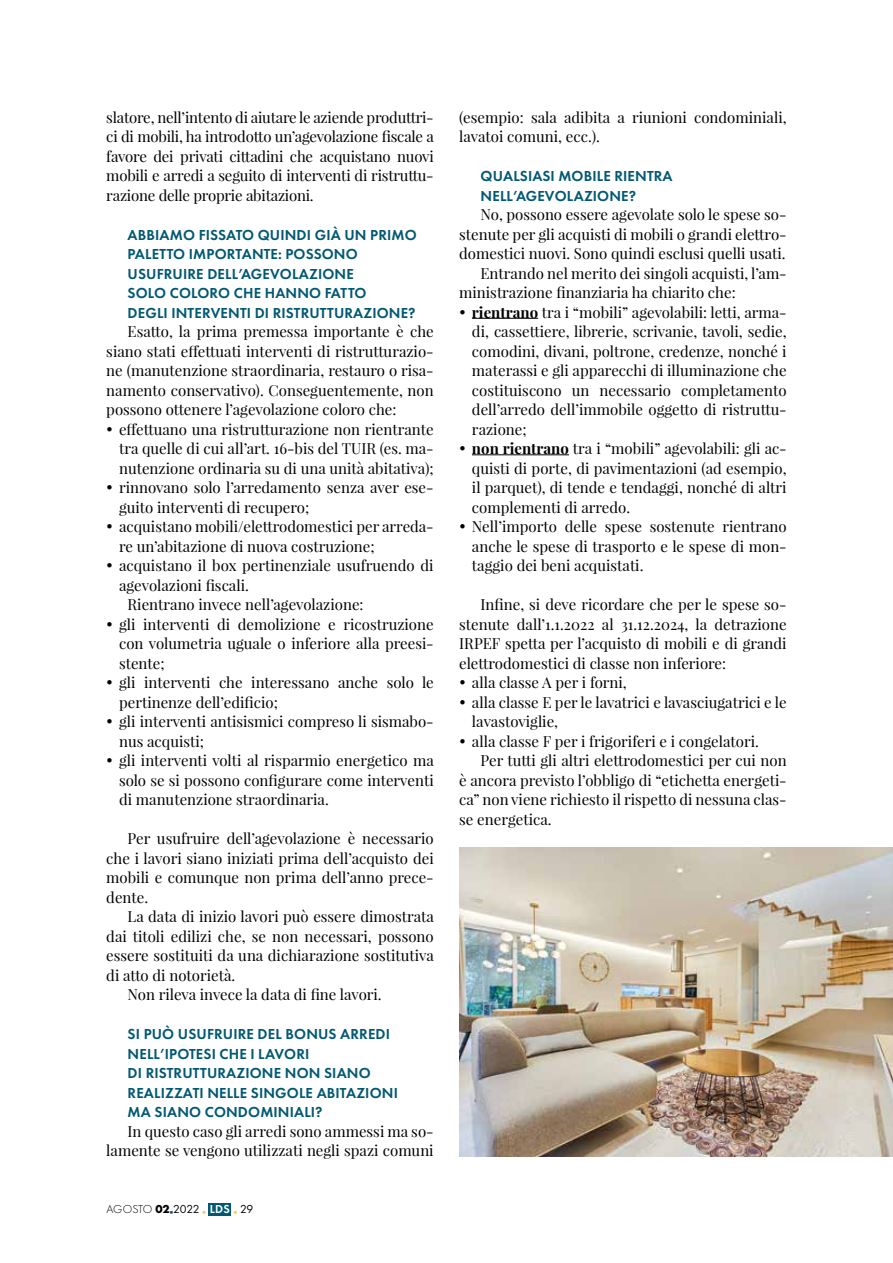
<style>
.page{position:relative;width:893px;height:1263px;background:#fff}
.page>*{position:absolute;margin:0;border:0;box-sizing:border-box;transform-origin:0 0}
.t1{font:15px/19.5px "Playfair Display";color:#000;text-align:justify}
.t2{font:600 15px/19.5px "Futura PT";letter-spacing:.01em;color:#005872}
.t3{font:300 12px "Futura PT";letter-spacing:-.01em;color:#000}
.s1{font-weight:700}
.s2{color:#005872}
.s3{font-weight:400}
.s4{color:#fdc643}
.s5{font-weight:600;color:#fff}
</style>
<div class="page">
<div style="left:209px;top:1203px;width:22px;height:13px;background:#005872"></div>
<hr style="left:472px;top:318px;width:66px;height:1px;background:#000">
<hr style="left:472px;top:455px;width:97px;height:1px;background:#000">
<img style="left:459px;top:847px;width:434px;height:310px">
<p class="t1" style="left:106px;top:107px;width:329px">slatore, nell’intento di aiutare le aziende produttri&shy;ci di mobili, ha introdotto un’agevolazione fiscale a favore dei privati cittadini che acquistano nuovi mobili e arredi a seguito di interventi di ristruttu&shy;razione delle proprie abitazioni.</p>
<p class="t2" style="left:128px;top:225px;width:291px">ABBIAMO FISSATO QUINDI GIÀ UN PRIMO<br>PALETTO IMPORTANTE: POSSONO<br>USUFRUIRE DELL’AGEVOLAZIONE<br>SOLO COLORO CHE HANNO FATTO<br>DEGLI INTERVENTI DI RISTRUTTURAZIONE?</p>
<p class="t1" style="left:106px;top:322px;width:329px;text-indent:21px">Esatto, la prima premessa importante è che siano stati effettuati interventi di ristrutturazio&shy;ne (manutenzione straordinaria, restauro o risa&shy;namento conservativo). Conseguentemente, non possono ottenere l’agevolazione coloro che:</p>
<p class="t1" style="left:119px;top:419px;width:316px;text-indent:-13px">• effettuano una ristrutturazione non rientrante tra quelle di cui all’art. 16-bis del TUIR (es. ma&shy;nutenzione ordinaria su di una unità abitativa);</p>
<p class="t1" style="left:119px;top:478px;width:316px;text-indent:-13px">• rinnovano solo l’arredamento senza aver ese&shy;guito interventi di recupero;</p>
<p class="t1" style="left:119px;top:517px;width:316px;text-indent:-13px">• acquistano mobili/elettrodomestici per arreda&shy;re un’abitazione di nuova costruzione;</p>
<p class="t1" style="left:106px;top:556px;width:329px">• acquistano il box pertinenziale usufruendo di</p>
<p class="t1" style="left:119px;top:575px;width:131px">agevolazioni fiscali.</p>
<p class="t1" style="left:128px;top:595px;width:238px">Rientrano invece nell’agevolazione:</p>
<p class="t1" style="left:119px;top:614px;width:316px;text-indent:-13px">• gli interventi di demolizione e ricostruzione con volumetria uguale o inferiore alla preesi&shy;stente;</p>
<p class="t1" style="left:119px;top:673px;width:316px;text-indent:-13px">• gli interventi che interessano anche solo le pertinenze dell’edificio;</p>
<p class="t1" style="left:119px;top:712px;width:316px;text-indent:-13px">• gli interventi antisismici compreso li sismabo&shy;nus acquisti;</p>
<p class="t1" style="left:119px;top:751px;width:316px;text-indent:-13px">• gli interventi volti al risparmio energetico ma solo se si possono configurare come interventi di manutenzione straordinaria.</p>
<p class="t1" style="left:106px;top:829px;width:329px;text-indent:21px">Per usufruire dell’agevolazione è necessario che i lavori siano iniziati prima dell’acquisto dei mobili e comunque non prima dell’anno prece&shy;dente.</p>
<p class="t1" style="left:128px;top:907px;width:308px">La data di inizio lavori può essere dimostrata</p>
<p class="t1" style="left:106px;top:926px;width:329px">dai titoli edilizi che, se non necessari, possono</p>
<p class="t1" style="left:106px;top:946px;width:329px">essere sostituiti da una dichiarazione sostitutiva</p>
<p class="t1" style="left:106px;top:965px;width:131px">di atto di notorietà.</p>
<p class="t1" style="left:128px;top:985px;width:256px">Non rileva invece la data di fine lavori.</p>
<p class="t2" style="left:128px;top:1024px;width:272px">SI PUÒ USUFRUIRE DEL BONUS ARREDI<br>NELL’IPOTESI CHE I LAVORI<br>DI RISTRUTTURAZIONE NON SIANO<br>REALIZZATI NELLE SINGOLE ABITAZIONI<br>MA SIANO CONDOMINIALI?</p>
<p class="t1" style="left:106px;top:1121px;width:329px;text-align:right">In questo caso gli arredi sono ammessi ma so&shy;lamente se vengono utilizzati negli spazi comuni</p>
<p class="t3" style="left:106px;top:1203px;width:148px">AGOSTO <span class="s1">02</span><span class="s2">■</span><span class="s3">2022</span> <span class="s4">■</span> <span class="s5">LDS</span> <span class="s4">■</span> <span class="s3">29</span></p>
<p class="t1" style="left:459px;top:107px;width:329px">(esempio: sala adibita a riunioni condominiali, lavatoi comuni, ecc.).</p>
<p class="t2" style="left:481px;top:166px;width:194px">QUALSIASI MOBILE RIENTRA<br>NELL’AGEVOLAZIONE?</p>
<p class="t1" style="left:480px;top:205px;width:308px">No, possono essere agevolate solo le spese so-</p>
<p class="t1" style="left:459px;top:224px;width:329px">stenute per gli acquisti di mobili o grandi elettro-</p>
<p class="t1" style="left:459px;top:244px;width:328px">domestici nuovi. Sono quindi esclusi quelli usati.</p>
<p class="t1" style="left:480px;top:263px;width:308px">Entrando nel merito dei singoli acquisti, l’am-</p>
<p class="t1" style="left:459px;top:283px;width:278px">ministrazione finanziaria ha chiarito che:</p>
<p class="t1" style="left:472px;top:302px;width:316px;text-indent:-13px">• <span class="s1">rientrano</span> tra i “mobili” agevolabili: letti, arma&shy;di, cassettiere, librerie, scrivanie, tavoli, sedie, comodini, divani, poltrone, credenze, nonché i materassi e gli apparecchi di illuminazione che costituiscono un necessario completamento dell’arredo dell’immobile oggetto di ristruttu&shy;razione;</p>
<p class="t1" style="left:472px;top:439px;width:316px;text-indent:-13px">• <span class="s1">non rientrano</span> tra i “mobili” agevolabili: gli ac&shy;quisti di porte, di pavimentazioni (ad esempio, il parquet), di tende e tendaggi, nonché di altri complementi di arredo.</p>
<p class="t1" style="left:472px;top:517px;width:316px;text-indent:-13px">• Nell’importo delle spese sostenute rientrano anche le spese di trasporto e le spese di mon&shy;taggio dei beni acquistati.</p>
<p class="t1" style="left:459px;top:595px;width:329px;text-indent:21px">Infine, si deve ricordare che per le spese so&shy;stenute dall’1.1.2022 al 31.12.2024, la detrazione IRPEF spetta per l’acquisto di mobili e di grandi elettrodomestici di classe non inferiore:</p>
<p class="t1" style="left:459px;top:673px;width:169px">• alla classe A per i forni,</p>
<p class="t1" style="left:472px;top:692px;width:316px;text-indent:-13px">• alla classe E per le lavatrici e lavasciugatrici e le lavastoviglie,</p>
<p class="t1" style="left:459px;top:731px;width:301px">• alla classe F per i frigoriferi e i congelatori.</p>
<p class="t1" style="left:480px;top:751px;width:308px">Per tutti gli altri elettrodomestici per cui non</p>
<p class="t1" style="left:459px;top:770px;width:329px">è ancora previsto l’obbligo di “etichetta energeti-</p>
<p class="t1" style="left:459px;top:790px;width:329px">ca” non viene richiesto il rispetto di nessuna clas-</p>
<p class="t1" style="left:459px;top:809px;width:94px">se energetica.</p>
</div>
